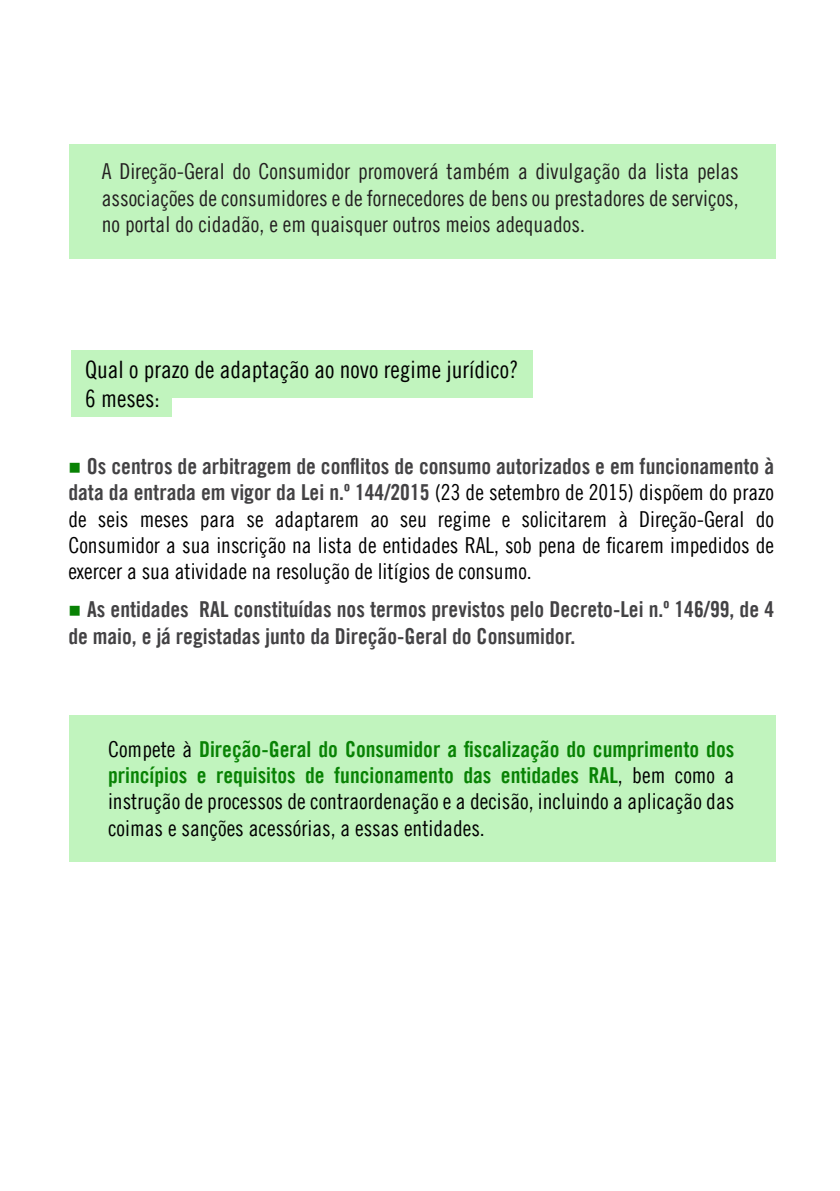
<style>
.page{position:relative;width:840px;height:1191px;background:#fff}
.page>*{position:absolute;margin:0;border:0;box-sizing:border-box;transform-origin:0 0}
.t1{font:24px/28.8px "Amnesty Trade Gothic Cn 18";color:#000}
.t2{font:22px/26.4px "Amnesty Trade Gothic Cn 18";color:#000;text-align:justify}
.t3{font:22px/26.4px "Amnesty Trade Gothic Bd Cn 20";color:#434244}
.t4{font:22px/26.4px "Amnesty Trade Gothic Cn 18";color:#231f20;text-align:justify}
.t5{font:22px/26.4px "Amnesty Trade Gothic Bd Cn 20";color:#088204}
.s1{color:#088204}
.s2{font-family:"Amnesty Trade Gothic Cn 18";color:#000}
</style>
<div class="page">
<div style="left:70px;top:715px;width:705px;height:146px;background:#c1f4be"></div>
<div style="left:70px;top:144px;width:705px;height:115px;background:#c1f4be"></div>
<div style="left:71px;top:350px;width:461px;height:47px;background:#c1f4be"></div>
<div style="left:71px;top:382px;width:100px;height:34px;background:#c1f4be"></div>
<p class="t4" style="left:102px;top:158px;width:638px">A Direção-Geral do Consumidor promoverá também a divulgação da lista pelas associações de consumidores e de fornecedores de bens ou prestadores de serviços, no portal do cidadão, e em quaisquer outros meios adequados.</p>
<p class="t1" style="left:85px;top:354px;width:434px">Qual o prazo de adaptação ao novo regime jurídico?<br>6 meses:</p>
<p class="t3" style="left:68px;top:452px;width:707px"><span class="s1">■</span> Os centros de arbitragem de conflitos de consumo autorizados e em funcionamento à data da entrada em vigor da Lei n.º 144/2015 <span class="s2">(23 de setembro de 2015) dispõem do prazo</span></p>
<p class="t2" style="left:68px;top:505px;width:706px">de seis meses para se adaptarem ao seu regime e solicitarem à Direção-Geral do Consumidor a sua inscrição na lista de entidades RAL, sob pena de ficarem impedidos de exercer a sua atividade na resolução de litígios de consumo.</p>
<p class="t3" style="left:68px;top:596px;width:707px"><span class="s1">■</span> As entidades RAL constituídas nos termos previstos pelo Decreto-Lei n.º 146/99, de 4 de maio, e já registadas junto da Direção-Geral do Consumidor.</p>
<p class="t5" style="left:108px;top:735px;width:627px"><span class="s2">Compete à</span> Direção-Geral do Consumidor a fiscalização do cumprimento dos princípios e requisitos de funcionamento das entidades RAL<span class="s2">, bem como a</span></p>
<p class="t2" style="left:108px;top:788px;width:627px">instrução de processos de contraordenação e a decisão, incluindo a aplicação das coimas e sanções acessórias, a essas entidades.</p>
</div>
